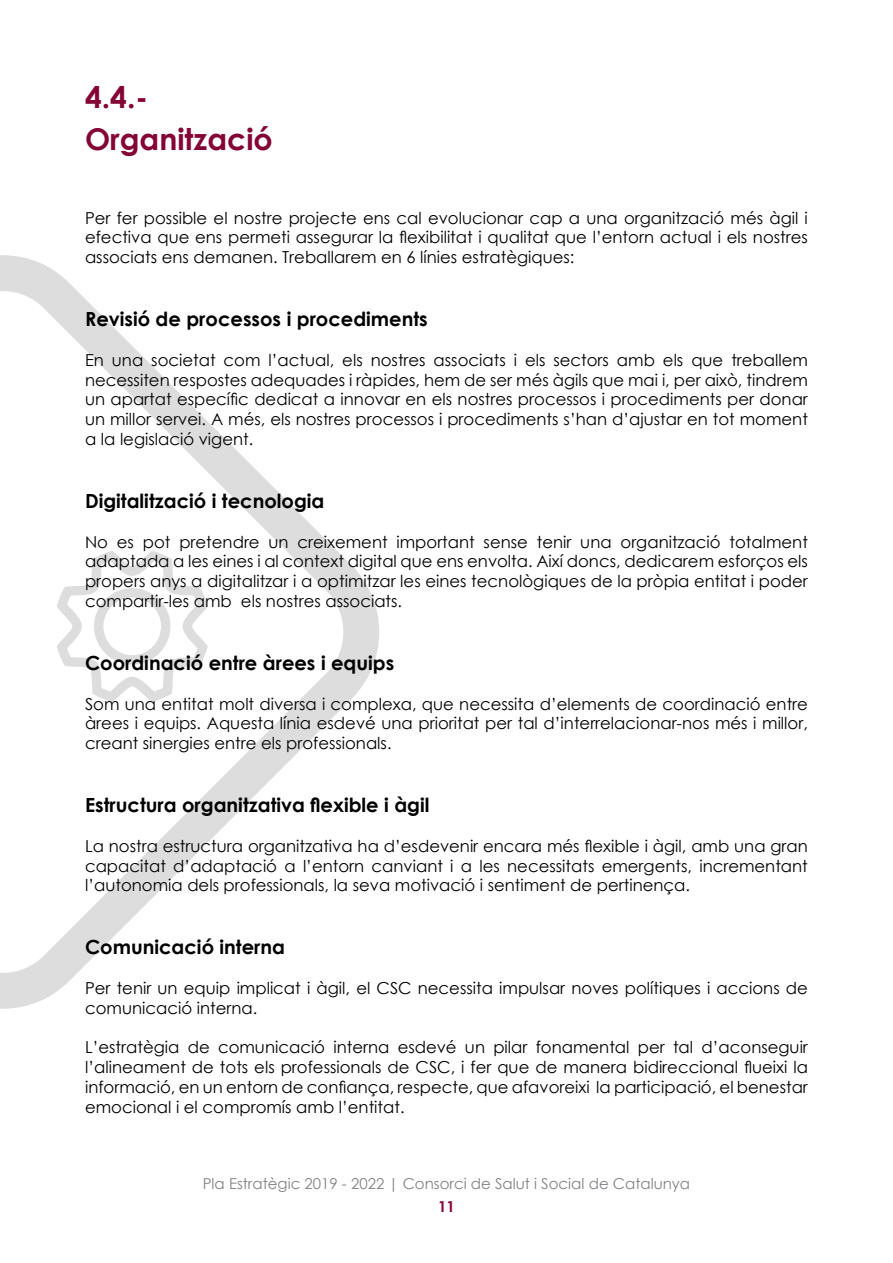
<style>
.page{position:relative;width:893px;height:1263px;background:#fff}
.page>*{position:absolute;margin:0;border:0;box-sizing:border-box;transform-origin:0 0}
.t1{font:700 30px/42px "Century Gothic";color:#840335}
.t2{font:700 19.5px "Century Gothic";color:#000}
.t3{font:16.5px/19.8px "Century Gothic";color:#000;text-align:justify}
.t4{font:15px "Century Gothic";color:#808285}
.t5{font:700 15px "Century Gothic";color:#850336}
</style>
<div class="page">
<svg style="left:0;top:761px;width:289px;height:248px"></svg>
<svg style="left:0;top:255px;width:379px;height:506px"></svg>
<svg style="left:57px;top:551px;width:151px;height:151px"></svg>
<h1 class="t1" style="left:85px;top:74px;width:189px">4.4.-<br>Organització</h1>
<p class="t3" style="left:85px;top:207px;width:724px">Per fer possible el nostre projecte ens cal evolucionar cap a una organització més àgil i efectiva que ens permeti assegurar la flexibilitat i qualitat que l’entorn actual i els nostres associats ens demanen. Treballarem en 6 línies estratègiques:</p>
<p class="t2" style="left:85px;top:304px;width:344px">Revisió de processos i procediments</p>
<p class="t3" style="left:85px;top:350px;width:724px">En una societat com l’actual, els nostres associats i els sectors amb els que treballem necessiten respostes adequades i ràpides, hem de ser més àgils que mai i, per això, tindrem un apartat específic dedicat a innovar en els nostres processos i procediments per donar un millor servei. A més, els nostres processos i procediments s’han d’ajustar en tot moment a la legislació vigent.</p>
<p class="t2" style="left:85px;top:486px;width:241px">Digitalització i tecnologia</p>
<p class="t3" style="left:85px;top:531px;width:724px">No es pot pretendre un creixement important sense tenir una organització totalment adaptada a les eines i al context digital que ens envolta. Així doncs, dedicarem esforços els propers anys a digitalitzar i a optimitzar les eines tecnològiques de la pròpia entitat i poder compartir-les amb els nostres associats.</p>
<p class="t2" style="left:85px;top:648px;width:311px">Coordinació entre àrees i equips</p>
<p class="t3" style="left:85px;top:693px;width:724px">Som una entitat molt diversa i complexa, que necessita d’elements de coordinació entre àrees i equips. Aquesta línia esdevé una prioritat per tal d’interrelacionar-nos més i millor, creant sinergies entre els professionals.</p>
<p class="t2" style="left:85px;top:790px;width:346px">Estructura organitzativa flexible i àgil</p>
<p class="t3" style="left:85px;top:836px;width:724px">La nostra estructura organitzativa ha d’esdevenir encara més flexible i àgil, amb una gran capacitat d’adaptació a l’entorn canviant i a les necessitats emergents, incrementant l’autonomia dels professionals, la seva motivació i sentiment de pertinença.</p>
<p class="t2" style="left:85px;top:932px;width:202px">Comunicació interna</p>
<p class="t3" style="left:85px;top:978px;width:724px">Per tenir un equip implicat i àgil, el CSC necessita impulsar noves polítiques i accions de comunicació interna.</p>
<p class="t3" style="left:85px;top:1037px;width:724px">L’estratègia de comunicació interna esdevé un pilar fonamental per tal d’aconseguir l’alineament de tots els professionals de CSC, i fer que de manera bidireccional flueixi la informació, en un entorn de confiança, respecte, que afavoreixi la participació, el benestar emocional i el compromís amb l’entitat.</p>
<p class="t4" style="left:203px;top:1173px;width:489px">Pla Estratègic 2019 - 2022 | Consorci de Salut i Social de Catalunya</p>
<p class="t5" style="left:438px;top:1195px;width:18px">11</p>
</div>
